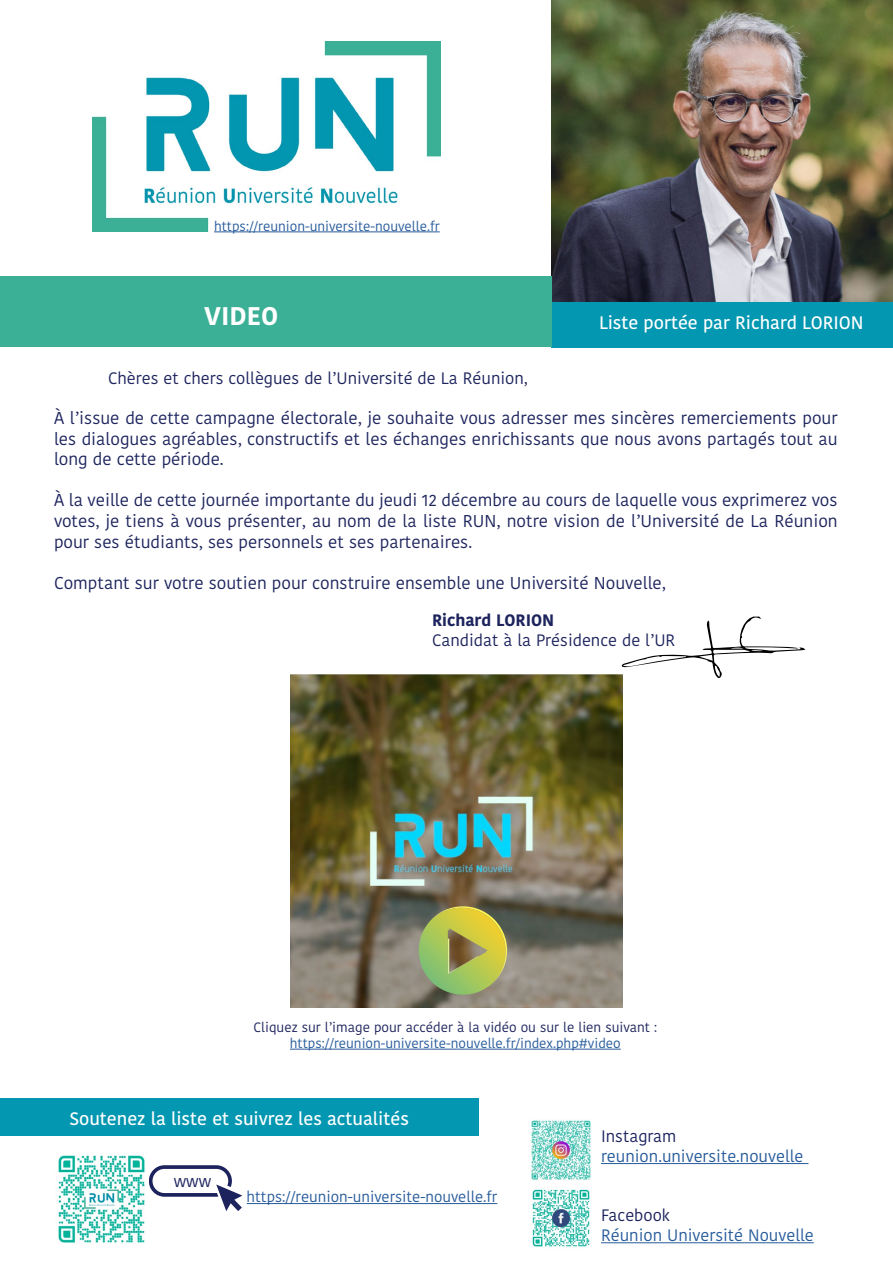
<style>
.page{position:relative;width:893px;height:1263px;background:#fff}
.page>*{position:absolute;margin:0;border:0;box-sizing:border-box;transform-origin:0 0}
.t1{font:700 25.5px "Kohinoor Bangla";color:#fff}
.t2{font:500 18px "Kohinoor Bangla";color:#fff}
.t3{font:17.1px/20.5px "Kohinoor Telugu";color:#1d245d;text-align:justify}
.t4{font:16.5px "Kohinoor Telugu";color:#1d245d}
.t5{font:16.5px "Kohinoor Telugu";color:#275b9b}
.t6{font:700 16.5px "Kohinoor Telugu";color:#1d245d}
.t7{font:15px "Kohinoor Telugu";color:#275b9b}
.t8{font:13.5px "Kohinoor Telugu";color:#1d245d}
.t9{font:13.5px "Kohinoor Telugu";color:#275b9b}
.t10{font:13.5px "Kohinoor Bangla";color:#275b9b}
</style>
<div class="page">
<svg style="left:149px;top:1165px;width:93px;height:46px"></svg>
<hr style="left:247px;top:1203px;width:250px;height:1px;background:#275b9b">
<hr style="left:601px;top:1163px;width:207px;height:1px;background:#275b9b">
<hr style="left:601px;top:1242px;width:213px;height:1px;background:#275b9b">
<img style="left:58px;top:1155px;width:87px;height:88px">
<div style="left:0;top:1098px;width:478px;height:37px;background:#0397b1"></div>
<img style="left:531px;top:1120px;width:60px;height:60px">
<img style="left:532px;top:1189px;width:58px;height:58px">
<svg style="left:622px;top:617px;width:183px;height:61px"></svg>
<img style="left:92px;top:41px;width:349px;height:191px">
<img style="left:551px;top:0;width:342px;height:302px">
<div style="left:551px;top:302px;width:342px;height:45px;background:#0397b1"></div>
<hr style="left:214px;top:232px;width:226px;height:1px;background:#275b9b">
<img style="left:291px;top:675px;width:332px;height:333px">
<svg style="left:419px;top:906px;width:88px;height:89px;background:#869e6a"></svg>
<img style="left:431px;top:906px;width:76px;height:76px">
<div style="left:0;top:276px;width:552px;height:71px;background:#3bb096"></div>
<hr style="left:290px;top:1049px;width:331px;height:1px;background:#275b9b">
<p class="t10" style="left:214px;top:215px;width:227px">https://reunion-universite-nouvelle.fr</p>
<h1 class="t1" style="left:204px;top:294px;width:76px">VIDEO</h1>
<p class="t2" style="left:599px;top:309px;width:266px">Liste portée par Richard LORION</p>
<p class="t4" style="left:108px;top:369px;width:421px">Chères et chers collègues de l’Université de La Réunion,</p>
<p class="t3" style="left:54px;top:408px;width:785px">À l’issue de cette campagne électorale, je souhaite vous adresser mes sincères remerciements pour les dialogues agréables, constructifs et les échanges enrichissants que nous avons partagés tout au long de cette période.</p>
<p class="t3" style="left:54px;top:490px;width:785px">À la veille de cette journée importante du jeudi 12 décembre au cours de laquelle vous exprimerez vos votes, je tiens à vous présenter, au nom de la liste RUN, notre vision de l’Université de La Réunion pour ses étudiants, ses personnels et ses partenaires.</p>
<p class="t3" style="left:54px;top:572px;width:613px">Comptant sur votre soutien pour construire ensemble une Université Nouvelle,</p>
<p class="t6" style="left:432px;top:611px;width:124px">Richard LORION</p>
<p class="t4" style="left:432px;top:631px;width:245px">Candidat à la Présidence de l’UR</p>
<p class="t8" style="left:254px;top:1019px;width:405px">Cliquez sur l’image pour accéder à la vidéo ou sur le lien suivant :</p>
<p class="t9" style="left:290px;top:1035px;width:332px">https://reunion-universite-nouvelle.fr/index.php#video</p>
<p class="t2" style="left:69px;top:1104px;width:341px">Soutenez la liste et suivrez les actualités</p>
<p class="t4" style="left:174px;top:1172px;width:39px">www</p>
<p class="t7" style="left:247px;top:1188px;width:252px">https://reunion-universite-nouvelle.fr</p>
<p class="t4" style="left:601px;top:1127px;width:77px">Instagram</p>
<p class="t5" style="left:601px;top:1146px;width:204px">reunion.universite.nouvelle</p>
<p class="t4" style="left:601px;top:1206px;width:71px">Facebook</p>
<p class="t5" style="left:601px;top:1226px;width:214px">Réunion Université Nouvelle</p>
</div>
